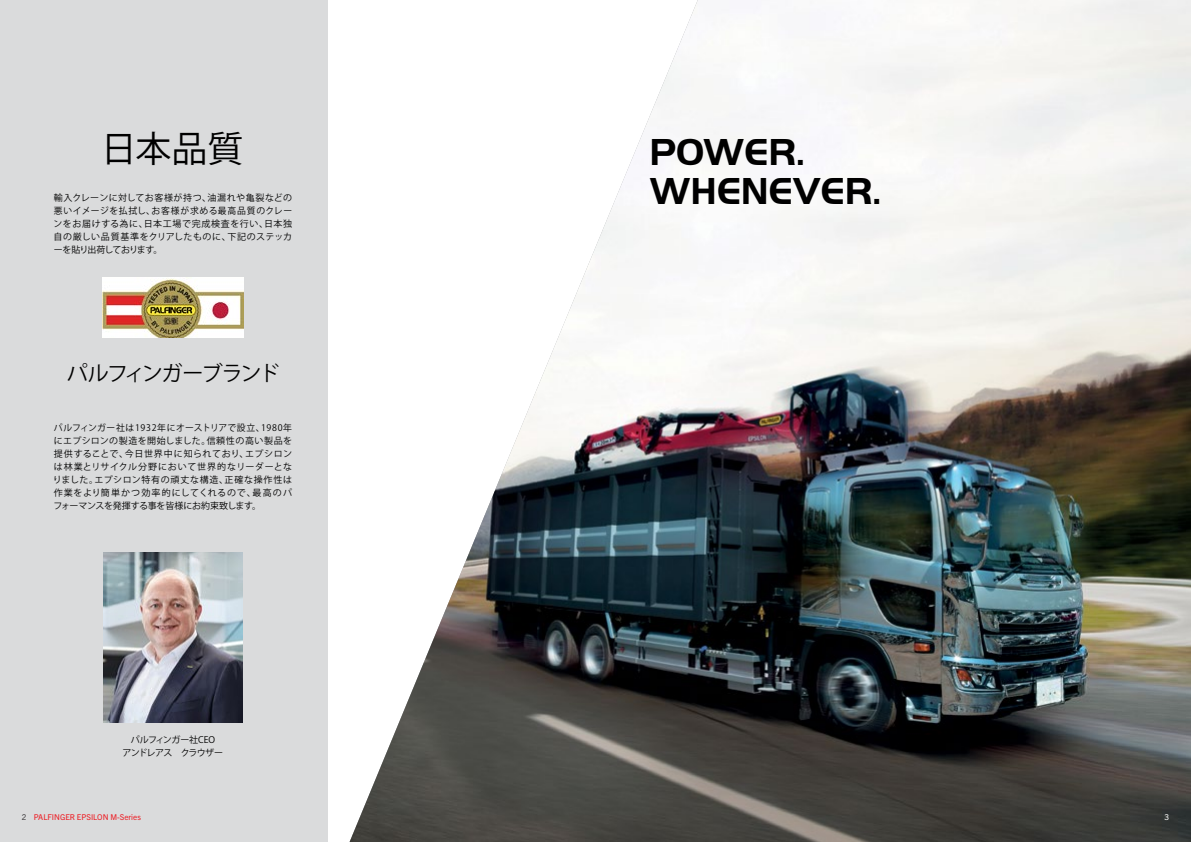
<style>
.page{position:relative;width:1191px;height:842px;background:#fff}
.page>*{position:absolute;margin:0;border:0;box-sizing:border-box;transform-origin:0 0}
.t1{font:700 39px/39px "Palfinger Handel Gothic";color:#000}
.t2{font:36px "Koz Go Pr 6 N";color:#000}
.t3{font:21px "Koz Go Pr 6 N";letter-spacing:-.075em;color:#000}
.t4{font:9px/13px "Koz Go Pr 6 N";color:#000;text-align:justify}
.t5{font:9px/13px "Koz Go Pr 6 N";letter-spacing:-.05em;color:#000;text-align:center}
.t6{font:8px "Trade Gothic Next LT Pro";color:#ed1d24}
.t7{font:8px "Trade Gothic Next LT Pro";color:#fff}
.s1{color:#414042}
</style>
<div class="page">
<img style="left:349px;top:0;width:842px;height:842px">
<div style="left:0;top:0;width:327px;height:842px;background:#dadbdc"></div>
<img style="left:103px;top:553px;width:140px;height:170px">
<img style="left:102px;top:278px;width:141px;height:60px">
<h2 class="t2" style="left:101px;top:129px;width:144px">日本品質</h2>
<p class="t4" style="left:53px;top:192px;width:240px">輸入クレーンに対してお客様が持つ、油漏れや亀裂などの悪いイメージを払拭し、お客様が求める最高品質のクレーンをお届けする為に、日本工場で完成検査を行い、日本独自の厳しい品質基準をクリアしたものに、下記のステッカーを貼り出荷しております。</p>
<h3 class="t3" style="left:67px;top:362px;width:214px">パルフィンガーブランド</h3>
<p class="t4" style="left:53px;top:422px;width:241px">パルフィンガー社は1932年にオーストリアで設立、1980年にエプシロンの製造を開始しました。信頼性の高い製品を提供することで、今日世界中に知られており、エプシロンは林業とリサイクル分野において世界的なリーダーとなりました。エプシロン特有の頑丈な構造、正確な操作性は作業をより簡単かつ効率的にしてくれるので、最高のパフォーマンスを発揮する事を皆様にお約束致します。</p>
<p class="t5" style="left:122px;top:734px;width:102px">パルフィンガー社CEO<br>アンドレアス　クラウザー</p>
<h1 class="t1" style="left:649px;top:133px;width:233px">POWER.<br>WHENEVER.</h1>
<p class="t6" style="left:22px;top:812px;width:121px"><span class="s1">2</span> PALFINGER EPSILON M-Series</p>
<p class="t7" style="left:1164px;top:812px;width:6px">3</p>
</div>
